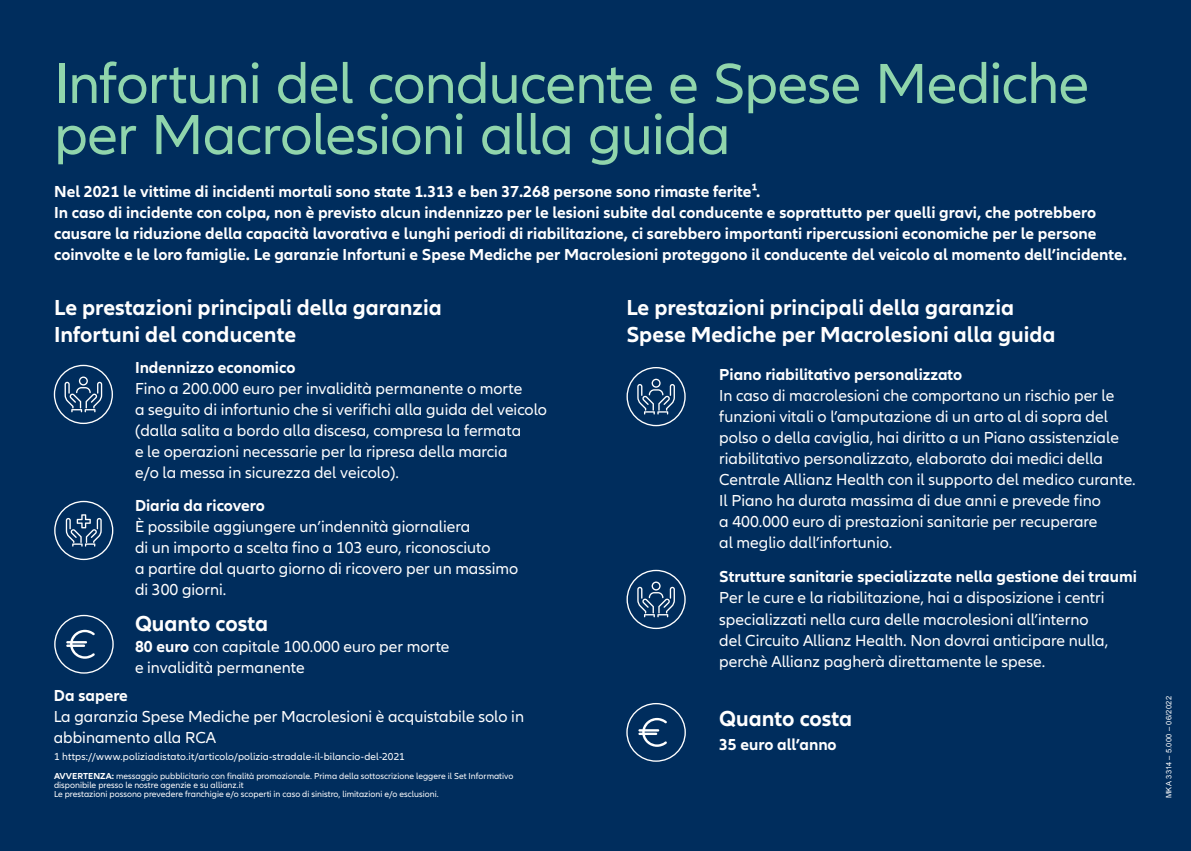
<style>
.page{position:relative;width:1191px;height:851px;background:#fff}
.page>*{position:absolute;margin:0;border:0;box-sizing:border-box;transform-origin:0 0}
.t1{font:58.5px/51px "Allianz Neo";letter-spacing:-.015em;color:#90d5ac}
.t2{font:700 22.5px/27px "Allianz Neo";color:#fff}
.t3{font:16.5px/21px "Allianz Neo";color:#fff}
.t4{font:700 16.5px/21px "Allianz Neo";color:#fff}
.t5{font:10.5px "Allianz Neo";letter-spacing:.01em;color:#fff}
.t6{font:9px/9px "Allianz Neo";color:#fff}
.t7{font:7.5px "Arial";letter-spacing:.035em;color:#fff}
.s1{font-weight:700}
</style>
<div class="page">
<div style="left:0;top:0;width:1191px;height:850px;background:#002d5d"></div>
<svg style="left:626px;top:703px;width:60px;height:58px"></svg>
<svg style="left:54px;top:614px;width:60px;height:59px"></svg>
<svg style="left:54px;top:365px;width:59px;height:59px"></svg>
<svg style="left:626px;top:367px;width:59px;height:59px"></svg>
<svg style="left:626px;top:569px;width:59px;height:60px"></svg>
<svg style="left:54px;top:500px;width:59px;height:60px"></svg>
<h1 class="t1" style="left:54px;top:60px;width:1036px">Infortuni del conducente e Spese Mediche per Macrolesioni alla guida</h1>
<p class="t4" style="left:54px;top:181px;width:1074px">Nel 2021 le vittime di incidenti mortali sono state 1.313 e ben 37.268 persone sono rimaste ferite¹.<br>In caso di incidente con colpa, non è previsto alcun indennizzo per le lesioni subite dal conducente e soprattutto per quelli gravi, che potrebbero causare la riduzione della capacità lavorativa e lunghi periodi di riabilitazione, ci sarebbero importanti ripercussioni economiche per le persone coinvolte e le loro famiglie. Le garanzie Infortuni e Spese Mediche per Macrolesioni proteggono il conducente del veicolo al momento dell’incidente.</p>
<h2 class="t2" style="left:54px;top:294px;width:389px">Le prestazioni principali della garanzia<br>Infortuni del conducente</h2>
<h2 class="t2" style="left:626px;top:294px;width:431px">Le prestazioni principali della garanzia<br>Spese Mediche per Macrolesioni alla guida</h2>
<p class="t4" style="left:135px;top:357px;width:162px">Indennizzo economico</p>
<p class="t3" style="left:135px;top:378px;width:413px">Fino a 200.000 euro per invalidità permanente o morte<br>a seguito di infortunio che si verifichi alla guida del veicolo (dalla salita a bordo alla discesa, compresa la fermata<br>e le operazioni necessarie per la ripresa della marcia<br>e/o la messa in sicurezza del veicolo).</p>
<p class="t4" style="left:135px;top:495px;width:131px">Diaria da ricovero</p>
<p class="t3" style="left:135px;top:516px;width:385px">È possibile aggiungere un’indennità giornaliera<br>di un importo a scelta fino a 103 euro, riconosciuto<br>a partire dal quarto giorno di ricovero per un massimo di 300 giorni.</p>
<h2 class="t2" style="left:135px;top:610px;width:135px">Quanto costa</h2>
<p class="t3" style="left:135px;top:636px;width:316px"><span class="s1">80 euro</span> con capitale 100.000 euro per morte e invalidità permanente</p>
<p class="t4" style="left:54px;top:685px;width:76px">Da sapere</p>
<p class="t3" style="left:54px;top:706px;width:472px">La garanzia Spese Mediche per Macrolesioni è acquistabile solo in abbinamento alla RCA</p>
<p class="t5" style="left:54px;top:750px;width:352px">1 https://www.poliziadistato.it/articolo/polizia-stradale-il-bilancio-del-2021</p>
<p class="t6" style="left:54px;top:771px;width:461px"><span class="s1">AVVERTENZA:</span> messaggio pubblicitario con finalità promozionale. Prima della sottoscrizione leggere il Set Informativo disponibile presso le nostre agenzie e su allianz.it<br>Le prestazioni possono prevedere franchigie e/o scoperti in caso di sinistro, limitazioni e/o esclusioni.</p>
<p class="t4" style="left:719px;top:364px;width:245px">Piano riabilitativo personalizzato</p>
<p class="t3" style="left:719px;top:385px;width:418px">In caso di macrolesioni che comportano un rischio per le funzioni vitali o l’amputazione di un arto al di sopra del polso o della caviglia, hai diritto a un Piano assistenziale riabilitativo personalizzato, elaborato dai medici della Centrale Allianz Health con il supporto del medico curante.<br>Il Piano ha durata massima di due anni e prevede fino<br>a 400.000 euro di prestazioni sanitarie per recuperare<br>al meglio dall’infortunio.</p>
<p class="t4" style="left:719px;top:566px;width:419px">Strutture sanitarie specializzate nella gestione dei traumi</p>
<p class="t3" style="left:719px;top:588px;width:390px">Per le cure e la riabilitazione, hai a disposizione i centri specializzati nella cura delle macrolesioni all’interno del Circuito Allianz Health. Non dovrai anticipare nulla, perchè Allianz pagherà direttamente le spese.</p>
<h2 class="t2" style="left:719px;top:705px;width:135px">Quanto costa</h2>
<p class="t4" style="left:719px;top:734px;width:119px">35 euro all’anno</p>
<p class="t7" style="left:1164px;top:797px;width:103px;rotate:-90deg">MKA 3314 – 5.000 – 06/2022</p>
</div>
